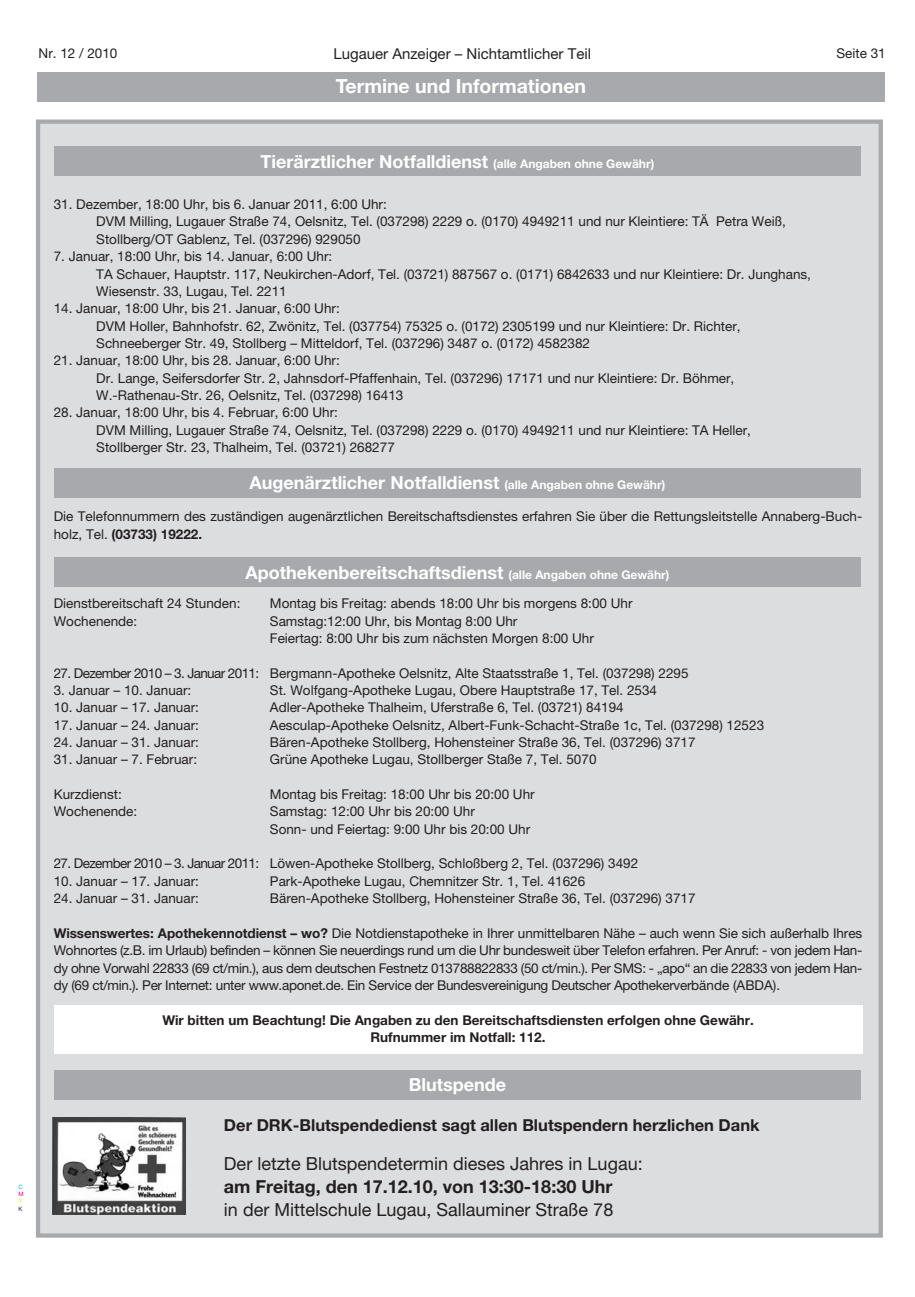
<style>
.page{position:relative;width:915px;height:1297px;background:#fff}
.page>*{position:absolute;margin:0;border:0;box-sizing:border-box;transform-origin:0 0}
.t1{font:700 19.5px "Helvetica Neue";color:#fff}
.t2{font:700 18px "Helvetica Neue";color:#fff}
.t3{font:18px "Helvetica Neue";color:#231f20}
.t4{font:700 18px "Helvetica Neue";color:#231f20}
.t5{font:700 16.5px "Helvetica Neue";color:#231f20}
.t6{font:15px "Helvetica Neue";color:#231f20}
.t7{font:13.5px/17.4px "Helvetica Neue";color:#231f20}
.t8{font:700 13.5px/17.4px "Helvetica Neue";color:#231f20;text-align:center}
.t9{font:6px "Helvetica Neue";color:#00adef}
.t10{font:6px "Helvetica Neue";color:#ec008c}
.t11{font:6px "Helvetica Neue";color:#fff200}
.t12{font:6px "Helvetica Neue";color:#231f20}
.s1{font-size:12px}
.s2{font-weight:700}
</style>
<div class="page">
<div style="left:37px;top:72px;width:847px;height:30px;background:#a7a9ac"></div>
<div style="left:38px;top:122px;width:842px;height:1113px;background:#dcddde"></div>
<div style="left:36px;top:119px;width:846px;height:1119px;border:4px solid #a7a9ac"></div>
<div style="left:54px;top:146px;width:806px;height:30px;background:#a7a9ac"></div>
<div style="left:54px;top:468px;width:806px;height:30px;background:#a7a9ac"></div>
<div style="left:54px;top:557px;width:806px;height:30px;background:#a7a9ac"></div>
<div style="left:54px;top:1006px;width:808px;height:48px;background:#fff"></div>
<div style="left:54px;top:1070px;width:806px;height:30px;background:#a7a9ac"></div>
<img style="left:53px;top:1118px;width:133px;height:97px">
<p class="t7" style="left:39px;top:46px;width:80px">Nr. 12 / 2010</p>
<p class="t6" style="left:333px;top:49px;width:259px">Lugauer Anzeiger – Nichtamtlicher Teil</p>
<p class="t7" style="left:836px;top:46px;width:51px">Seite 31</p>
<h1 class="t1" style="left:336px;top:80px;width:252px">Termine und Informationen</h1>
<p class="t9" style="left:18px;top:1185px;width:6px">C</p>
<p class="t10" style="left:18px;top:1192px;width:7px">M</p>
<p class="t11" style="left:18px;top:1199px;width:5px">Y</p>
<p class="t12" style="left:18px;top:1206px;width:6px">K</p>
<h2 class="t2" style="left:260px;top:155px;width:395px">Tierärztlicher Notfalldienst <span class="s1">(alle Angaben ohne Gewähr)</span></h2>
<p class="t7" style="left:96px;top:197px;width:691px;text-indent:-43px">31. Dezember, 18:00 Uhr, bis 6. Januar 2011, 6:00 Uhr:<br>DVM Milling, Lugauer Straße 74, Oelsnitz, Tel. (037298) 2229 o. (0170) 4949211 und nur Kleintiere: TÄ Petra Weiß,<br>Stollberg/OT Gablenz, Tel. (037296) 929050</p>
<p class="t7" style="left:96px;top:249px;width:716px;text-indent:-43px">7. Januar, 18:00 Uhr, bis 14. Januar, 6:00 Uhr:<br>TA Schauer, Hauptstr. 117, Neukirchen-Adorf, Tel. (03721) 887567 o. (0171) 6842633 und nur Kleintiere: Dr. Junghans,<br>Wiesenstr. 33, Lugau, Tel. 2211</p>
<p class="t7" style="left:96px;top:301px;width:645px;text-indent:-43px">14. Januar, 18:00 Uhr, bis 21. Januar, 6:00 Uhr:<br>DVM Holler, Bahnhofstr. 62, Zwönitz, Tel. (037754) 75325 o. (0172) 2305199 und nur Kleintiere: Dr. Richter,<br>Schneeberger Str. 49, Stollberg – Mitteldorf, Tel. (037296) 3487 o. (0172) 4582382</p>
<p class="t7" style="left:96px;top:353px;width:639px;text-indent:-43px">21. Januar, 18:00 Uhr, bis 28. Januar, 6:00 Uhr:<br>Dr. Lange, Seifersdorfer Str. 2, Jahnsdorf-Pfaffenhain, Tel. (037296) 17171 und nur Kleintiere: Dr. Böhmer,<br>W.-Rathenau-Str. 26, Oelsnitz, Tel. (037298) 16413</p>
<p class="t7" style="left:96px;top:405px;width:656px;text-indent:-43px">28. Januar, 18:00 Uhr, bis 4. Februar, 6:00 Uhr:<br>DVM Milling, Lugauer Straße 74, Oelsnitz, Tel. (037298) 2229 o. (0170) 4949211 und nur Kleintiere: TA Heller,<br>Stollberger Str. 23, Thalheim, Tel. (03721) 268277</p>
<h2 class="t2" style="left:249px;top:476px;width:417px">Augenärztlicher Notfalldienst <span class="s1">(alle Angaben ohne Gewähr)</span></h2>
<p class="t7" style="left:54px;top:509px;width:809px">Die Telefonnummern des zuständigen augenärztlichen Bereitschaftsdienstes erfahren Sie über die Rettungsleitstelle Annaberg-Buch&shy;holz, Tel. <span class="s2">(03733) 19222.</span></p>
<h2 class="t2" style="left:245px;top:566px;width:425px">Apothekenbereitschaftsdienst <span class="s1">(alle Angaben ohne Gewähr)</span></h2>
<p class="t7" style="left:54px;top:596px;width:188px">Dienstbereitschaft 24 Stunden:</p>
<p class="t7" style="left:270px;top:596px;width:364px">Montag bis Freitag: abends 18:00 Uhr bis morgens 8:00 Uhr</p>
<p class="t7" style="left:54px;top:613px;width:85px">Wochenende:</p>
<p class="t7" style="left:270px;top:613px;width:325px">Samstag:12:00 Uhr, bis Montag 8:00 Uhr<br>Feiertag: 8:00 Uhr bis zum nächsten Morgen 8:00 Uhr</p>
<p class="t7" style="left:54px;top:665px;width:636px">27. Dezember 2010 – 3. Januar 2011: Bergmann-Apotheke Oelsnitz, Alte Staatsstraße 1, Tel. (037298) 2295</p>
<p class="t7" style="left:54px;top:683px;width:139px">3. Januar – 10. Januar:</p>
<p class="t7" style="left:270px;top:683px;width:388px">St. Wolfgang-Apotheke Lugau, Obere Hauptstraße 17, Tel. 2534</p>
<p class="t7" style="left:54px;top:700px;width:147px">10. Januar – 17. Januar:</p>
<p class="t7" style="left:270px;top:700px;width:355px">Adler-Apotheke Thalheim, Uferstraße 6, Tel. (03721) 84194</p>
<p class="t7" style="left:54px;top:717px;width:147px">17. Januar – 24. Januar:</p>
<p class="t7" style="left:270px;top:717px;width:495px">Aesculap-Apotheke Oelsnitz, Albert-Funk-Schacht-Straße 1c, Tel. (037298) 12523</p>
<p class="t7" style="left:54px;top:735px;width:147px">24. Januar – 31. Januar:</p>
<p class="t7" style="left:270px;top:735px;width:427px">Bären-Apotheke Stollberg, Hohensteiner Straße 36, Tel. (037296) 3717</p>
<p class="t7" style="left:54px;top:752px;width:145px">31. Januar – 7. Februar:</p>
<p class="t7" style="left:270px;top:752px;width:328px">Grüne Apotheke Lugau, Stollberger Staße 7, Tel. 5070</p>
<p class="t7" style="left:54px;top:787px;width:69px">Kurzdienst:</p>
<p class="t7" style="left:270px;top:787px;width:266px">Montag bis Freitag: 18:00 Uhr bis 20:00 Uhr</p>
<p class="t7" style="left:54px;top:804px;width:85px">Wochenende:</p>
<p class="t7" style="left:270px;top:804px;width:262px">Samstag: 12:00 Uhr bis 20:00 Uhr<br>Sonn- und Feiertag: 9:00 Uhr bis 20:00 Uhr</p>
<p class="t7" style="left:54px;top:856px;width:586px">27. Dezember 2010 – 3. Januar 2011: Löwen-Apotheke Stollberg, Schloßberg 2, Tel. (037296) 3492</p>
<p class="t7" style="left:54px;top:874px;width:147px">10. Januar – 17. Januar:</p>
<p class="t7" style="left:270px;top:874px;width:317px">Park-Apotheke Lugau, Chemnitzer Str. 1, Tel. 41626</p>
<p class="t7" style="left:54px;top:891px;width:147px">24. Januar – 31. Januar:</p>
<p class="t7" style="left:270px;top:891px;width:427px">Bären-Apotheke Stollberg, Hohensteiner Straße 36, Tel. (037296) 3717</p>
<p class="t7" style="left:54px;top:926px;width:809px;text-align:justify"><span class="s2">Wissenswertes: Apothekennotdienst – wo?</span> Die Notdienstapotheke in Ihrer unmittelbaren Nähe – auch wenn Sie sich außerhalb Ihres Wohnortes (z.B. im Urlaub) befinden – können Sie neuerdings rund um die Uhr bundesweit über Telefon erfahren. Per Anruf: - von jedem Han&shy;dy ohne Vorwahl 22833 (69 ct/min.), aus dem deutschen Festnetz 013788822833 (50 ct/min.). Per SMS: - „apo“ an die 22833 von jedem Han&shy;dy (69 ct/min.). Per Internet: unter www.aponet.de. Ein Service der Bundesvereinigung Deutscher Apothekerverbände (ABDA).</p>
<p class="t8" style="left:162px;top:1012px;width:592px">Wir bitten um Beachtung! Die Angaben zu den Bereitschaftsdiensten erfolgen ohne Gewähr.<br>Rufnummer im Notfall: 112.</p>
<h2 class="t2" style="left:408px;top:1078px;width:99px">Blutspende</h2>
<p class="t5" style="left:224px;top:1119px;width:537px">Der DRK-Blutspendedienst sagt allen Blutspendern herzlichen Dank</p>
<h2 class="t3" style="left:224px;top:1157px;width:420px">Der letzte Blutspendetermin dieses Jahres in Lugau:</h2>
<h2 class="t4" style="left:224px;top:1180px;width:390px">am Freitag, den 17.12.10, von 13:30-18:30 Uhr</h2>
<h2 class="t3" style="left:224px;top:1203px;width:391px">in der Mittelschule Lugau, Sallauminer Straße 78</h2>
</div>
